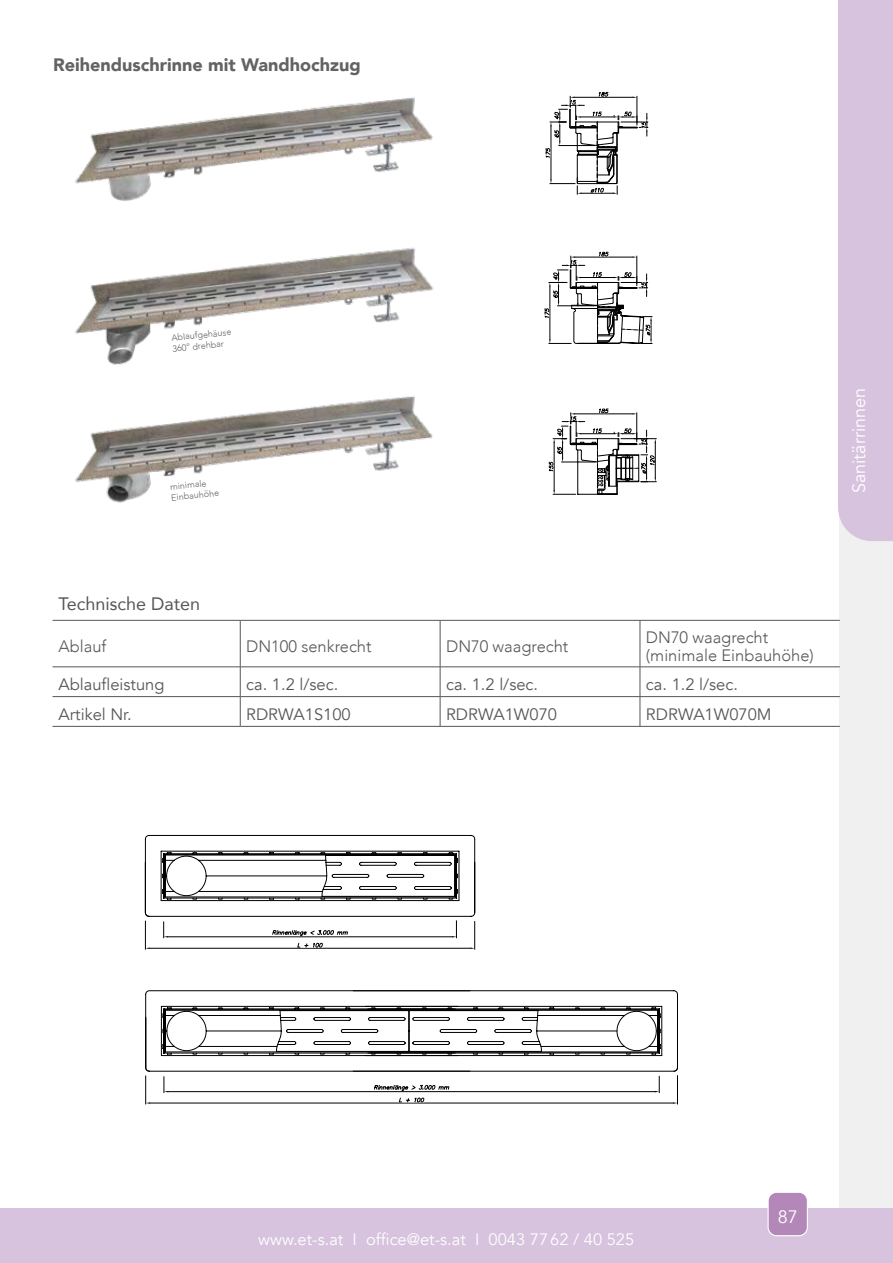
<style>
.page{position:relative;width:893px;height:1263px;background:#fff}
.page>*{position:absolute;margin:0;border:0;box-sizing:border-box;transform-origin:0 0}
.t1{font:900 18px "Avenir";color:#646363}
.t2{font:18px "Avenir";color:#fff}
.t3{font:18px "Avenir";color:#575756}
.t4{font:16.5px "Avenir";color:#575756}
.t5{font:300 16.5px/18px "Avenir";color:#575756}
.t6{font:16.5px "Avenir";color:#fff}
.t7{font:300 9px/10.8px "Avenir";color:#646363}
</style>
<div class="page">
<div style="left:839px;top:0;width:54px;height:1213px;background:#f0f0f0"></div>
<div style="left:838px;top:0;width:55px;height:541px;background:#d7c3dd"></div>
<div style="left:0;top:1208px;width:893px;height:55px;background:#d7c3dd"></div>
<div style="left:768px;top:1192px;width:39px;height:44px;background:#b387b7;border-radius:9px"></div>
<div style="left:767px;top:1192px;width:41px;height:44px;border:1px solid #fff;border-radius:9px"></div>
<hr style="left:240px;top:620px;width:200px;height:1px;background:#575756">
<hr style="left:440px;top:620px;width:200px;height:1px;background:#575756">
<hr style="left:640px;top:620px;width:200px;height:1px;background:#575756">
<hr style="left:53px;top:620px;width:187px;height:1px;background:#575756">
<hr style="left:240px;top:620px;width:1px;height:47px;background:#575756">
<hr style="left:440px;top:620px;width:1px;height:47px;background:#575756">
<hr style="left:640px;top:620px;width:1px;height:47px;background:#575756">
<hr style="left:53px;top:667px;width:187px;height:1px;background:#575756">
<hr style="left:240px;top:667px;width:200px;height:1px;background:#575756">
<hr style="left:440px;top:667px;width:200px;height:1px;background:#575756">
<hr style="left:640px;top:667px;width:200px;height:1px;background:#575756">
<hr style="left:53px;top:696px;width:187px;height:1px;background:#575756">
<hr style="left:240px;top:696px;width:200px;height:1px;background:#575756">
<svg style="left:240px;top:667px;width:1px;height:59px"></svg>
<hr style="left:440px;top:696px;width:200px;height:1px;background:#575756">
<svg style="left:440px;top:667px;width:1px;height:59px"></svg>
<hr style="left:640px;top:696px;width:200px;height:1px;background:#575756">
<svg style="left:640px;top:667px;width:1px;height:59px"></svg>
<hr style="left:53px;top:726px;width:187px;height:1px;background:#575756">
<hr style="left:240px;top:726px;width:200px;height:1px;background:#575756">
<hr style="left:440px;top:726px;width:200px;height:1px;background:#575756">
<hr style="left:640px;top:726px;width:200px;height:1px;background:#575756">
<svg style="left:546px;top:92px;width:102px;height:102px"></svg>
<img style="left:75px;top:97px;width:358px;height:104px">
<img style="left:75px;top:247px;width:359px;height:118px">
<img style="left:75px;top:396px;width:358px;height:107px">
<svg style="left:545px;top:252px;width:107px;height:92px"></svg>
<svg style="left:549px;top:409px;width:107px;height:86px"></svg>
<svg style="left:145px;top:835px;width:330px;height:114px"></svg>
<svg style="left:145px;top:990px;width:533px;height:114px"></svg>
<p class="t1" style="left:53px;top:49px;width:309px">Reihenduschrinne mit Wandhochzug</p>
<p class="t7" style="left:171px;top:332px;width:62px;rotate:-6deg">Ablaufgehäuse<br>360° drehbar</p>
<p class="t7" style="left:170px;top:481px;width:50px;rotate:-6deg">minimale<br>Einbauhöhe</p>
<p class="t3" style="left:59px;top:590px;width:143px">Technische Daten</p>
<p class="t5" style="left:59px;top:637px;width:49px">Ablauf</p>
<p class="t5" style="left:246px;top:637px;width:127px">DN100 senkrecht</p>
<p class="t5" style="left:446px;top:637px;width:124px">DN70 waagrecht</p>
<p class="t5" style="left:646px;top:628px;width:169px">DN70 waagrecht (minimale Einbauhöhe)</p>
<p class="t4" style="left:59px;top:674px;width:108px">Ablaufleistung</p>
<p class="t4" style="left:246px;top:674px;width:94px">ca. 1.2 l/sec.</p>
<p class="t4" style="left:446px;top:674px;width:94px">ca. 1.2 l/sec.</p>
<p class="t4" style="left:646px;top:674px;width:94px">ca. 1.2 l/sec.</p>
<p class="t4" style="left:59px;top:704px;width:75px">Artikel Nr.</p>
<p class="t4" style="left:246px;top:704px;width:106px">RDRWA1S100</p>
<p class="t4" style="left:446px;top:704px;width:112px">RDRWA1W070</p>
<p class="t4" style="left:646px;top:704px;width:127px">RDRWA1W070M</p>
<p class="t2" style="left:848px;top:493px;width:107px;rotate:-90deg">Sanitärrinnen</p>
<p class="t6" style="left:258px;top:1229px;width:378px">www.et-s.at I office@et-s.at I 0043 7762 / 40 525</p>
<p class="t2" style="left:778px;top:1206px;width:22px">87</p>
</div>
